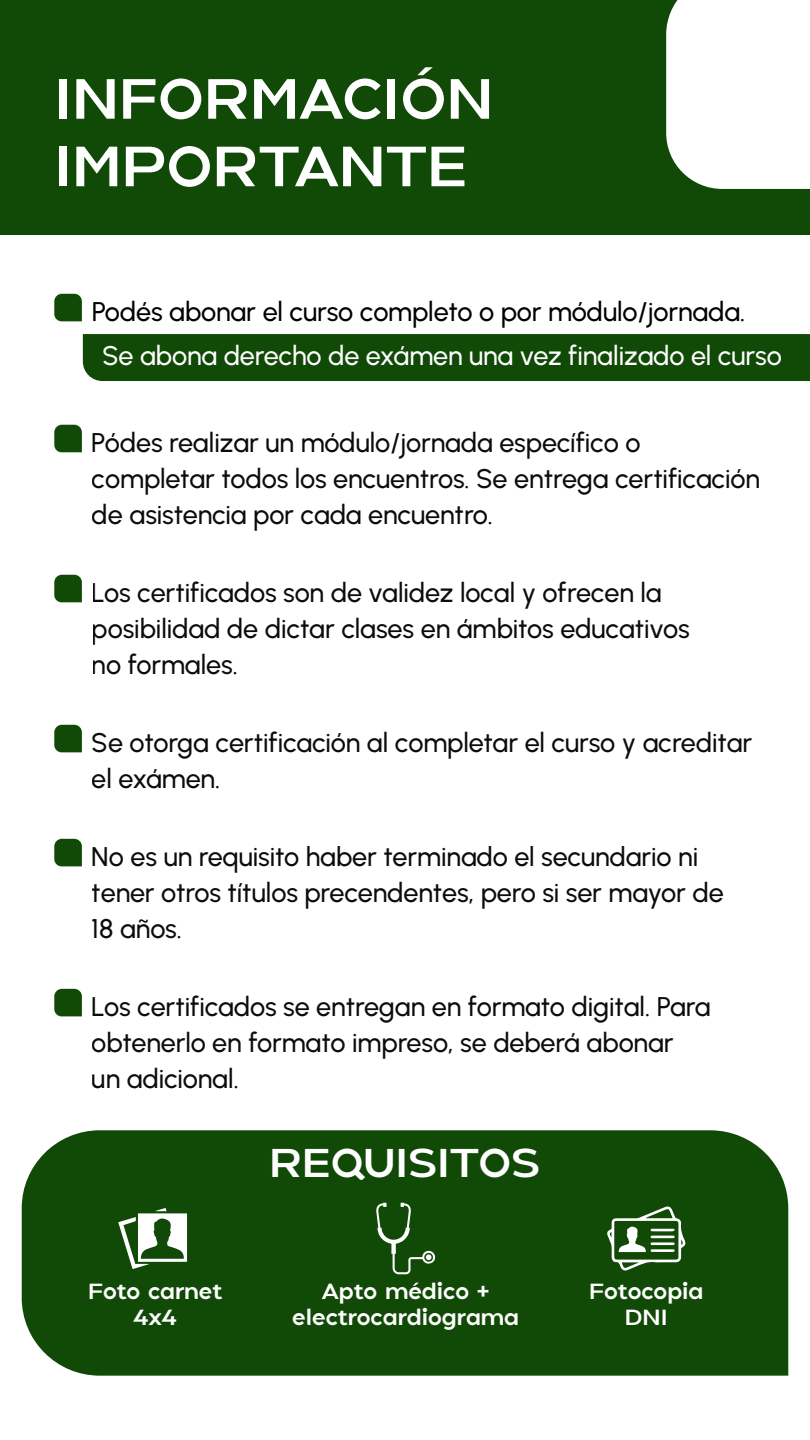
<style>
.page{position:relative;width:810px;height:1440px;background:#fff}
.page>*{position:absolute;margin:0;border:0;box-sizing:border-box;transform-origin:0 0}
.t1{font:700 54.97px/67.5px "Holgada";color:#fff}
.t2{font:700 39px "Holgada";color:#fff}
.t3{font:27px/36px "Urbanist";letter-spacing:-.005em;color:#000}
.t4{font:27px "Urbanist";letter-spacing:-.005em;color:#fff}
.t5{font:700 21.23px/26.1px "Holgada";color:#fff;text-align:center}
</style>
<div class="page">
<div style="left:0;top:0;width:810px;height:234px;background:#114907"></div>
<div style="left:666px;top:0;width:144px;height:189px;background:#fff"></div>
<svg style="left:54px;top:294px;width:28px;height:27px"></svg>
<div style="left:83px;top:334px;width:727px;height:47px;background:#114907"></div>
<svg style="left:54px;top:425px;width:28px;height:27px"></svg>
<svg style="left:54px;top:575px;width:28px;height:27px"></svg>
<svg style="left:54px;top:725px;width:28px;height:27px"></svg>
<svg style="left:54px;top:839px;width:28px;height:27px"></svg>
<svg style="left:54px;top:989px;width:28px;height:27px"></svg>
<div style="left:22px;top:1130px;width:766px;height:246px;background:#114907"></div>
<svg style="left:118px;top:1208px;width:69px;height:61px"></svg>
<svg style="left:607px;top:1206px;width:79px;height:65px"></svg>
<svg style="left:376px;top:1203px;width:59px;height:71px;background:#316128"></svg>
<h1 class="t1" style="left:54px;top:64px;width:441px">INFORMACIÓN<br>IMPORTANTE</h1>
<p class="t3" style="left:92px;top:293px;width:655px">Podés abonar el curso completo o por módulo/jornada.</p>
<p class="t4" style="left:102px;top:337px;width:681px">Se abona derecho de exámen una vez finalizado el curso</p>
<p class="t3" style="left:92px;top:424px;width:670px">Pódes realizar un módulo/jornada específico o completar todos los encuentros. Se entrega certificación de asistencia por cada encuentro.</p>
<p class="t3" style="left:92px;top:574px;width:599px">Los certificados son de validez local y ofrecen la posibilidad de dictar clases en ámbitos educativos no formales.</p>
<p class="t3" style="left:92px;top:724px;width:662px">Se otorga certificación al completar el curso y acreditar el exámen.</p>
<p class="t3" style="left:92px;top:838px;width:634px">No es un requisito haber terminado el secundario ni tener otros títulos precendentes, pero si ser mayor de<br>18 años.</p>
<p class="t3" style="left:92px;top:988px;width:620px">Los certificados se entregan en formato digital. Para obtenerlo en formato impreso, se deberá abonar<br>un adicional.</p>
<h2 class="t2" style="left:270px;top:1134px;width:272px">REQUISITOS</h2>
<p class="t5" style="left:88px;top:1278px;width:136px">Foto carnet<br>4x4</p>
<p class="t5" style="left:589px;top:1278px;width:116px">Fotocopia<br>DNI</p>
<p class="t5" style="left:292px;top:1278px;width:229px">Apto médico + electrocardiograma</p>
</div>
